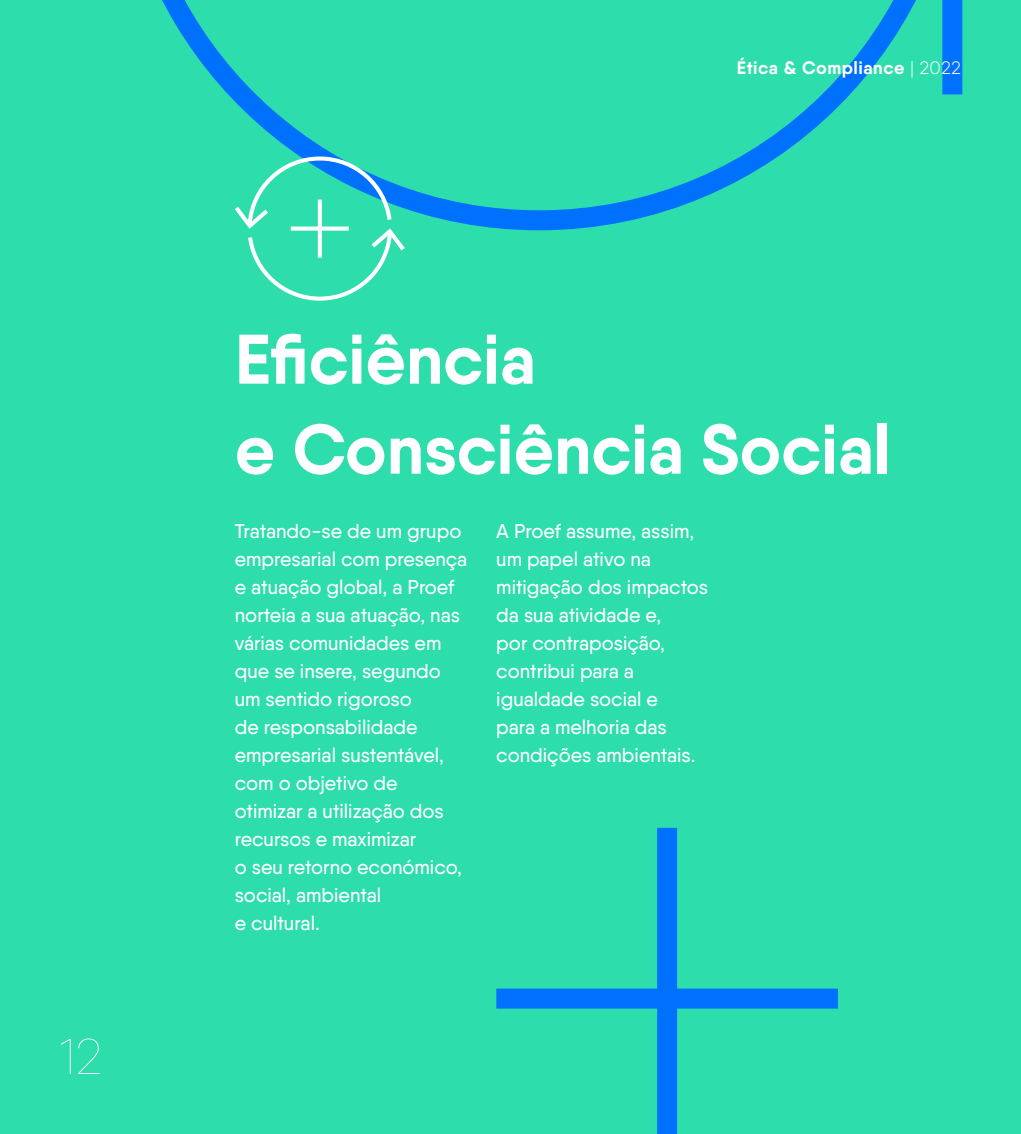
<style>
.page{position:relative;width:1021px;height:1134px;background:#fff}
.page>*{position:absolute;margin:0;border:0;box-sizing:border-box;transform-origin:0 0}
.t1{font:700 70px/90px "Qanelas";color:#fff}
.t2{font:100 50px "Qanelas";color:#fff}
.t3{font:500 20px/28px "Qanelas";color:#fff}
.t4{font:700 18px "Qanelas";letter-spacing:.03em;color:#fff}
.s1{font-weight:300}
</style>
<div class="page">
<div style="left:0;top:0;width:1020px;height:1134px;background:#2eddac"></div>
<svg style="left:162px;top:0;width:801px;height:231px"></svg>
<div style="left:496px;top:988px;width:342px;height:20px;background:#0070ff"></div>
<div style="left:657px;top:828px;width:20px;height:306px;background:#0070ff"></div>
<svg style="left:235px;top:154px;width:170px;height:147px"></svg>
<svg style="left:291px;top:227px;width:58px;height:4px"></svg>
<svg style="left:318px;top:200px;width:4px;height:58px"></svg>
<h2 class="t2" style="left:60px;top:1026px;width:44px">12</h2>
<p class="t4" style="left:737px;top:57px;width:225px">Ética &amp; Compliance <span class="s1">| 2022</span></p>
<h1 class="t1" style="left:235px;top:314px;width:657px">Eficiência<br>e Consciência Social</h1>
<p class="t3" style="left:235px;top:517px;width:234px">Tratando-se de um grupo empresarial com presença e atuação global, a Proef norteia a sua atuação, nas várias comunidades em que se insere, segundo um sentido rigoroso<br>de responsabilidade empresarial sustentável, com o objetivo de otimizar a utilização dos recursos e maximizar<br>o seu retorno económico, social, ambiental<br>e cultural.</p>
<p class="t3" style="left:496px;top:517px;width:213px">A Proef assume, assim, um papel ativo na mitigação dos impactos da sua atividade e,<br>por contraposição, contribui para a igualdade social e<br>para a melhoria das condições ambientais.</p>
</div>
